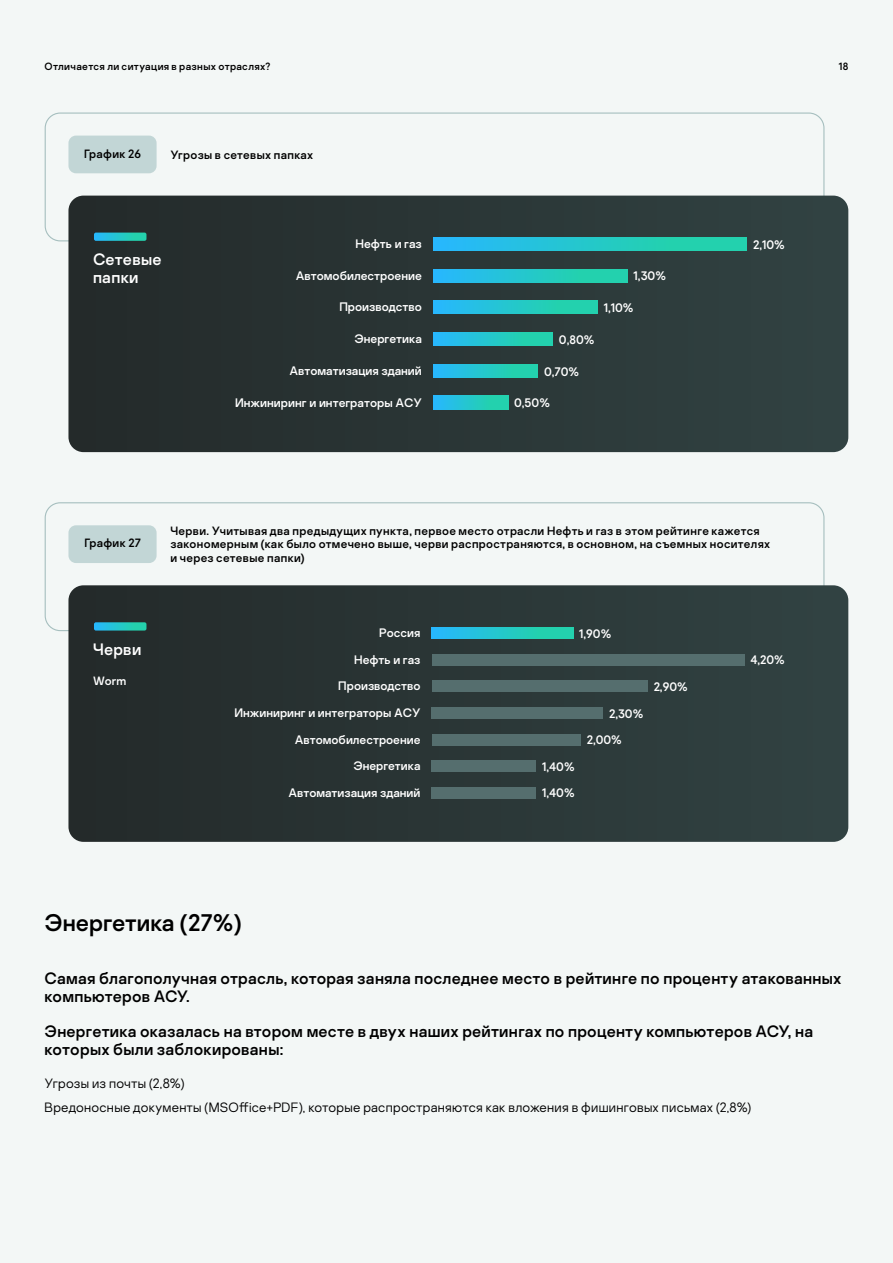
<style>
.page{position:relative;width:893px;height:1263px;background:#f3f7f6}
.page>*{position:absolute;margin:0;border:0;box-sizing:border-box;transform-origin:0 0}
.t1{font:24px "Kaspersky Sans";color:#000}
.t2{font:16.5px/18px "Kaspersky Sans";letter-spacing:.015em;color:#000}
.t3{font:16.5px/18px "Kaspersky Sans";letter-spacing:.015em;color:#fff}
.t4{font:300 13.5px/23.2px "Kaspersky Sans";letter-spacing:.02em;color:#000}
.t5{font:12.3px "Kaspersky Sans";color:#fff}
.t6{font:12px/13.5px "Kaspersky Sans";letter-spacing:.03em;color:#000}
.t7{font:12px "Kaspersky Sans";color:#fff}
.t8{font:10.5px "Kaspersky Sans";letter-spacing:.03em;color:#000}
</style>
<div class="page">
<div style="left:68px;top:136px;width:89px;height:37px;background:#c2d6d6;border-radius:8px"></div>
<div style="left:68px;top:525px;width:89px;height:38px;background:#c2d6d6;border-radius:8px"></div>
<svg style="left:68px;top:196px;width:780px;height:256px;background:#2a3636"></svg>
<svg style="left:68px;top:585px;width:780px;height:257px;background:#2b3636"></svg>
<svg style="left:94px;top:233px;width:52px;height:8px"></svg>
<svg style="left:94px;top:622px;width:52px;height:8px"></svg>
<svg style="left:433px;top:396px;width:75px;height:13px"></svg>
<svg style="left:433px;top:364px;width:105px;height:13px"></svg>
<svg style="left:433px;top:332px;width:120px;height:14px;background:#24c7cd"></svg>
<svg style="left:433px;top:301px;width:165px;height:13px;background:#24c7cc"></svg>
<svg style="left:433px;top:269px;width:194px;height:13px;background:#24c7cd"></svg>
<svg style="left:433px;top:237px;width:314px;height:14px;background:#24c7cc"></svg>
<div style="left:432px;top:787px;width:104px;height:11px;background:#556e6e"></div>
<div style="left:432px;top:760px;width:104px;height:12px;background:#556e6e"></div>
<div style="left:432px;top:734px;width:149px;height:11px;background:#556e6e"></div>
<div style="left:432px;top:707px;width:171px;height:11px;background:#556e6e"></div>
<div style="left:432px;top:681px;width:216px;height:11px;background:#556e6e"></div>
<div style="left:432px;top:654px;width:312px;height:11px;background:#556e6e"></div>
<svg style="left:432px;top:627px;width:141px;height:12px;background:#24c7cc"></svg>
<p class="t8" style="left:45px;top:60px;width:227px">Отличается ли ситуация в разных отраслях?</p>
<p class="t8" style="left:839px;top:60px;width:11px">18</p>
<p class="t6" style="left:84px;top:147px;width:58px">График 26</p>
<p class="t6" style="left:170px;top:148px;width:144px">Угрозы в сетевых папках</p>
<h2 class="t3" style="left:93px;top:250px;width:70px">Сетевые папки</h2>
<p class="t5" style="left:355px;top:236px;width:68px">Нефть и газ</p>
<p class="t5" style="left:296px;top:268px;width:128px">Автомобилестроение</p>
<p class="t5" style="left:339px;top:300px;width:84px">Производство</p>
<p class="t5" style="left:355px;top:331px;width:69px">Энергетика</p>
<p class="t5" style="left:289px;top:363px;width:134px">Автоматизация зданий</p>
<p class="t5" style="left:235px;top:395px;width:188px">Инжиниринг и интеграторы АСУ</p>
<p class="t5" style="left:559px;top:332px;width:37px">0,80%</p>
<p class="t5" style="left:544px;top:364px;width:37px">0,70%</p>
<p class="t5" style="left:514px;top:395px;width:37px">0,50%</p>
<p class="t5" style="left:634px;top:269px;width:34px">1,30%</p>
<p class="t5" style="left:604px;top:300px;width:31px">1,10%</p>
<p class="t5" style="left:753px;top:237px;width:33px">2,10%</p>
<p class="t6" style="left:84px;top:536px;width:58px">График 27</p>
<h2 class="t3" style="left:93px;top:640px;width:50px">Черви</h2>
<p class="t7" style="left:93px;top:674px;width:35px">Worm</p>
<p class="t6" style="left:170px;top:524px;width:601px">Черви. Учитывая два предыдущих пункта, первое место отрасли Нефть и газ в этом рейтинге кажется закономерным (как было отмечено выше, черви распространяются, в основном, на съемных носителях и через сетевые папки)</p>
<p class="t5" style="left:379px;top:625px;width:43px">Россия</p>
<p class="t5" style="left:579px;top:626px;width:34px">1,90%</p>
<p class="t5" style="left:354px;top:652px;width:68px">Нефть и газ</p>
<p class="t5" style="left:750px;top:653px;width:36px">4,20%</p>
<p class="t5" style="left:338px;top:679px;width:84px">Производство</p>
<p class="t5" style="left:654px;top:679px;width:35px">2,90%</p>
<p class="t5" style="left:234px;top:705px;width:188px">Инжиниринг и интеграторы АСУ</p>
<p class="t5" style="left:609px;top:706px;width:36px">2,30%</p>
<p class="t5" style="left:295px;top:732px;width:127px">Автомобилестроение</p>
<p class="t5" style="left:587px;top:732px;width:37px">2,00%</p>
<p class="t5" style="left:353px;top:758px;width:69px">Энергетика</p>
<p class="t5" style="left:542px;top:759px;width:34px">1,40%</p>
<p class="t5" style="left:288px;top:785px;width:133px">Автоматизация зданий</p>
<p class="t5" style="left:542px;top:786px;width:34px">1,40%</p>
<h1 class="t1" style="left:45px;top:908px;width:199px">Энергетика (27%)</h1>
<h2 class="t2" style="left:45px;top:969px;width:798px">Самая благополучная отрасль, которая заняла последнее место в рейтинге по проценту атакованных компьютеров АСУ.</h2>
<h2 class="t2" style="left:45px;top:1022px;width:770px">Энергетика оказалась на втором месте в двух наших рейтингах по проценту компьютеров АСУ, на которых были заблокированы:</h2>
<p class="t4" style="left:45px;top:1072px;width:708px">Угрозы из почты (2,8%)<br>Вредоносные документы (MSOffice+PDF), которые распространяются как вложения в фишинговых письмах (2,8%)</p>
</div>
